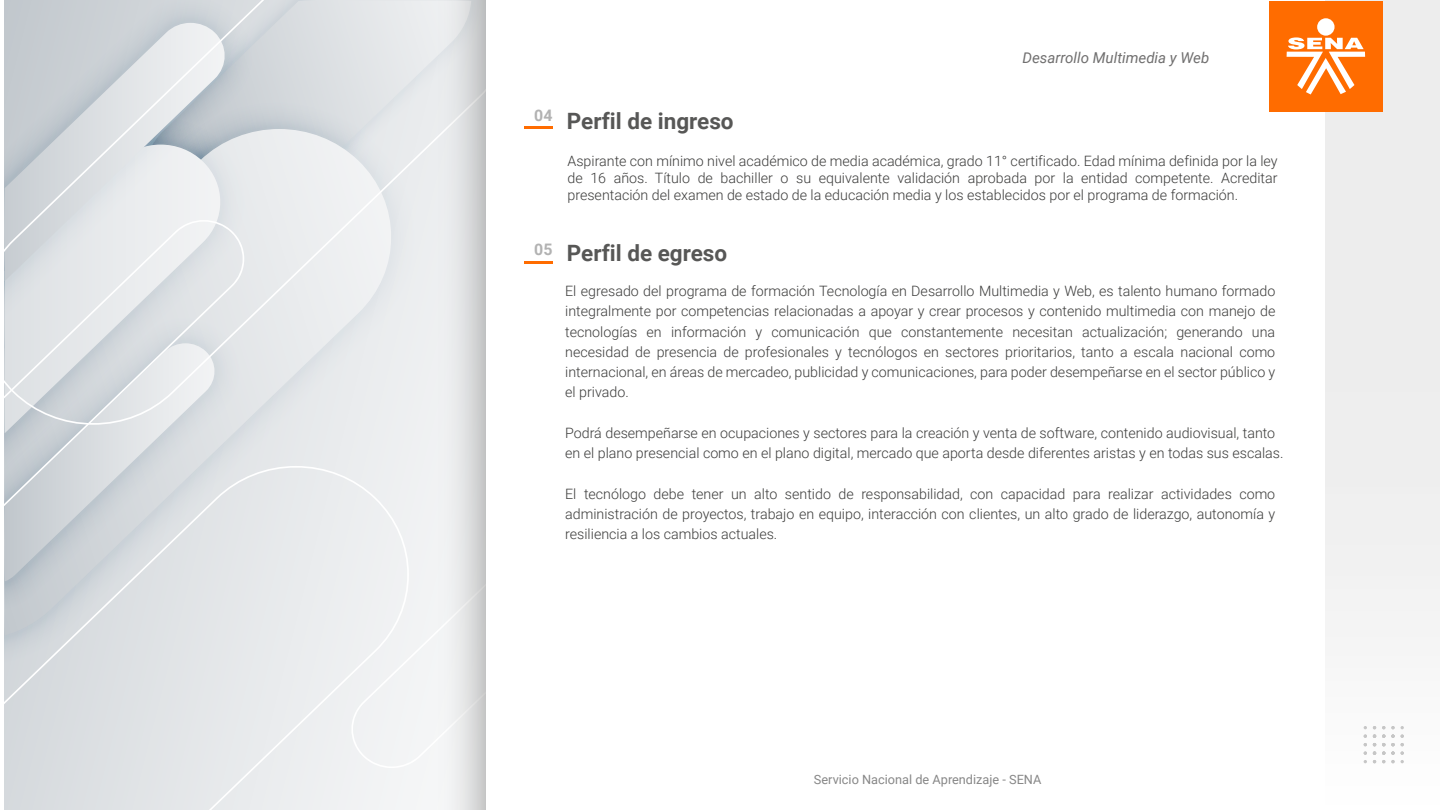
<style>
.page{position:relative;width:1440px;height:810px;background:#fff}
.page>*{position:absolute;margin:0;border:0;box-sizing:border-box;transform-origin:0 0}
.t1{font:700 22.5px "Roboto";color:#575756}
.t2{font:italic 15px "Roboto";color:#706f6f}
.t3{font:300 14.25px/20.2px "Roboto";color:#3c3c3b;text-align:justify}
.t4{font:12.75px "Roboto";color:#878787}
</style>
<div class="page">
<div style="left:1325px;top:1px;width:115px;height:809px;background:linear-gradient(to right,#f1f1f1,#f0f0f0)"></div>
<div style="left:1269px;top:1px;width:114px;height:111px;background:#ff6c00"></div>
<div style="left:1317px;top:18px;width:18px;height:18px;background:#fff;border-radius:50%"></div>
<svg style="left:1287px;top:37px;width:78px;height:57px"></svg>
<svg style="left:1364px;top:726px;width:3px;height:37px"></svg>
<svg style="left:1373px;top:726px;width:3px;height:37px"></svg>
<svg style="left:1382px;top:726px;width:3px;height:37px"></svg>
<svg style="left:1391px;top:726px;width:4px;height:37px"></svg>
<svg style="left:1401px;top:726px;width:3px;height:37px"></svg>
<svg style="left:5px;top:1px;width:431px;height:433px;background:#dee2e5"></svg>
<svg style="left:5px;top:457px;width:413px;height:353px;background:#e1e4e6"></svg>
<svg style="left:5px;top:216px;width:239px;height:332px;background:#dbdfe2"></svg>
<div style="left:347px;top:436px;width:89px;height:332px;background:#f0f1f3"></div>
<div style="left:436px;top:1px;width:49px;height:809px;background:linear-gradient(to right,#f8f9fb,#cbcccd)"></div>
<hr style="left:524px;top:127px;width:29px;height:2px;background:#ff6c00">
<hr style="left:524px;top:262px;width:29px;height:2px;background:#ff6c00">
<h1 class="t1" style="left:534px;top:105px;width:201px"><sup>04</sup> Perfil de ingreso</h1>
<p class="t2" style="left:1022px;top:47px;width:188px">Desarrollo Multimedia y Web</p>
<p class="t3" style="left:568px;top:152px;width:712px;line-height:17.1px">Aspirante con mínimo nivel académico de media académica, grado 11° certificado. Edad mínima definida por la ley de 16 años. Título de bachiller o su equivalente validación aprobada por la entidad competente. Acreditar presentación del examen de estado de la educación media y los establecidos por el programa de formación.</p>
<h1 class="t1" style="left:534px;top:238px;width:194px"><sup>05</sup> Perfil de egreso</h1>
<p class="t3" style="left:565px;top:280px;width:712px">El egresado del programa de formación Tecnología en Desarrollo Multimedia y Web, es talento humano formado integralmente por competencias relacionadas a apoyar y crear procesos y contenido multimedia con manejo de tecnologías en información y comunicación que constantemente necesitan actualización; generando una necesidad de presencia de profesionales y tecnólogos en sectores prioritarios, tanto a escala nacional como internacional, en áreas de mercadeo, publicidad y comunicaciones, para poder desempeñarse en el sector público y el privado.</p>
<p class="t3" style="left:565px;top:422px;width:720px">Podrá desempeñarse en ocupaciones y sectores para la creación y venta de software, contenido audiovisual, tanto en el plano presencial como en el plano digital, mercado que aporta desde diferentes aristas y en todas sus escalas.</p>
<p class="t3" style="left:565px;top:483px;width:712px">El tecnólogo debe tener un alto sentido de responsabilidad, con capacidad para realizar actividades como administración de proyectos, trabajo en equipo, interacción con clientes, un alto grado de liderazgo, autonomía y resiliencia a los cambios actuales.</p>
<p class="t4" style="left:814px;top:770px;width:229px">Servicio Nacional de Aprendizaje - SENA</p>
</div>
